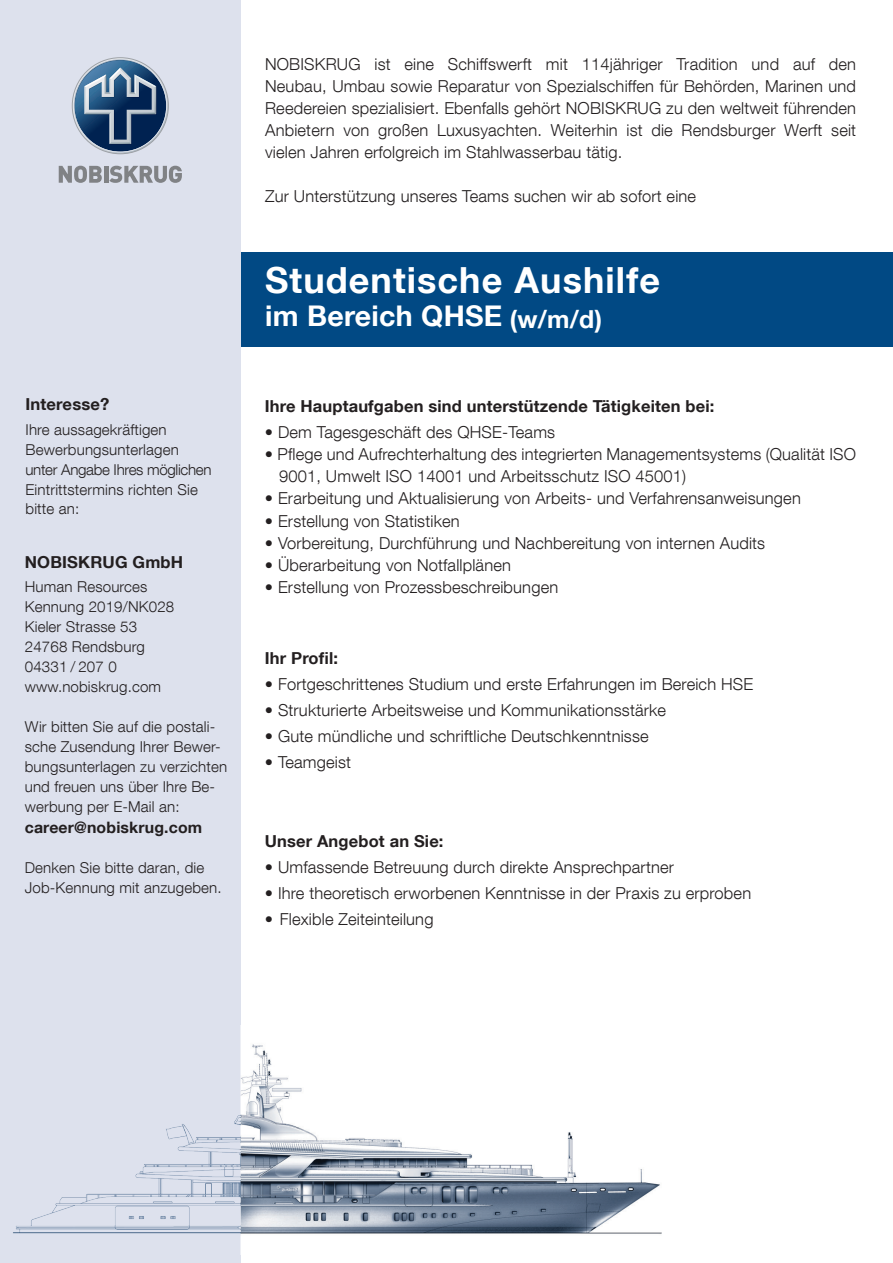
<style>
.page{position:relative;width:893px;height:1263px;background:#fff}
.page>*{position:absolute;margin:0;border:0;box-sizing:border-box;transform-origin:0 0}
.t1{font:700 36px "Helvetica Neue LT Com";letter-spacing:.03em;color:#fff}
.t2{font:700 28.5px "Helvetica Neue LT Com";letter-spacing:.01em;color:#fff}
.t3{font:300 16.5px/22px "Helvetica Neue LT Com";letter-spacing:.01em;color:#231f20}
.t4{font:700 16.5px "Helvetica Neue LT Com";letter-spacing:.01em;color:#231f20}
.t5{font:700 15.75px "Helvetica Neue LT Com";letter-spacing:.01em;color:#231f20}
.t6{font:300 15px/20px "Helvetica Neue LT Com";letter-spacing:.01em;color:#231f20}
.s1{font-size:24.75px}
</style>
<div class="page">
<div style="left:241px;top:252px;width:652px;height:95px;background:#014984"></div>
<div style="left:0;top:0;width:241px;height:1263px;background:#dde1ed"></div>
<img style="left:13px;top:1026px;width:649px;height:229px">
<svg style="left:59px;top:166px;width:43px;height:17px"></svg>
<hr style="left:104px;top:166px;width:4px;height:17px;background:#808285">
<svg style="left:109px;top:166px;width:73px;height:17px"></svg>
<svg style="left:72px;top:58px;width:96px;height:96px"></svg>
<p class="t4" style="left:26px;top:394px;width:85px">Interesse?</p>
<p class="t6" style="left:26px;top:419px;width:188px">Ihre aussagekräftigen<br>Bewerbungsunterlagen unter Angabe Ihres möglichen<br>Eintrittstermins richten Sie bitte an:</p>
<p class="t4" style="left:25px;top:552px;width:160px">NOBISKRUG GmbH</p>
<p class="t6" style="left:25px;top:577px;width:151px">Human Resources<br>Kennung 2019/NK028<br>Kieler Strasse 53<br>24768 Rendsburg<br>04331 / 207 0 www.nobiskrug.com</p>
<p class="t6" style="left:25px;top:716px;width:204px">Wir bitten Sie auf die postali&shy;sche Zusendung Ihrer Bewer&shy;bungsunterlagen zu verzichten und freuen uns über Ihre Be&shy;werbung per E-Mail an:</p>
<p class="t5" style="left:25px;top:817px;width:179px">career@nobiskrug.com</p>
<p class="t6" style="left:25px;top:857px;width:198px">Denken Sie bitte daran, die<br>Job-Kennung mit anzugeben.</p>
<p class="t3" style="left:265px;top:52px;width:592px;text-align:justify">NOBISKRUG ist eine Schiffswerft mit 114jähriger Tradition und auf den Neubau, Umbau sowie Reparatur von Spezialschiffen für Behörden, Marinen und Reedereien spezialisiert. Ebenfalls gehört NOBISKRUG zu den weltweit führenden Anbietern von großen Luxusyachten. Weiterhin ist die Rendsburger Werft seit vielen Jahren erfolgreich im Stahlwasserbau tätig.</p>
<p class="t3" style="left:265px;top:185px;width:432px">Zur Unterstützung unseres Teams suchen wir ab sofort eine</p>
<h1 class="t1" style="left:265px;top:257px;width:396px">Studentische Aushilfe</h1>
<h2 class="t2" style="left:265px;top:298px;width:338px">im Bereich QHSE <span class="s1">(w/m/d)</span></h2>
<p class="t4" style="left:265px;top:395px;width:451px">Ihre Hauptaufgaben sind unterstützende Tätigkeiten bei:</p>
<p class="t3" style="left:265px;top:420px;width:292px">• Dem Tagesgeschäft des QHSE-Teams</p>
<p class="t3" style="left:279px;top:442px;width:578px;text-indent:-14px">• Pflege und Aufrechterhaltung des integrierten Managementsystems (Qualität ISO<br>9001, Umwelt ISO 14001 und Arbeitsschutz ISO 45001)</p>
<p class="t3" style="left:265px;top:487px;width:538px">• Erarbeitung und Aktualisierung von Arbeits- und Verfahrensanweisungen</p>
<p class="t3" style="left:265px;top:509px;width:196px">• Erstellung von Statistiken</p>
<p class="t3" style="left:265px;top:532px;width:502px">• Vorbereitung, Durchführung und Nachbereitung von internen Audits</p>
<p class="t3" style="left:265px;top:554px;width:248px">• Überarbeitung von Notfallplänen</p>
<p class="t3" style="left:265px;top:576px;width:295px">• Erstellung von Prozessbeschreibungen</p>
<p class="t4" style="left:265px;top:648px;width:75px">Ihr Profil:</p>
<p class="t3" style="left:265px;top:673px;width:490px">• Fortgeschrittenes Studium und erste Erfahrungen im Bereich HSE</p>
<p class="t3" style="left:265px;top:699px;width:403px">• Strukturierte Arbeitsweise und Kommunikationsstärke</p>
<p class="t3" style="left:265px;top:725px;width:385px">• Gute mündliche und schriftliche Deutschkenntnisse</p>
<p class="t3" style="left:265px;top:751px;width:88px">• Teamgeist</p>
<p class="t4" style="left:265px;top:830px;width:180px">Unser Angebot an Sie:</p>
<p class="t3" style="left:265px;top:855px;width:411px">• Umfassende Betreuung durch direkte Ansprechpartner</p>
<p class="t3" style="left:265px;top:881px;width:488px">• Ihre theoretisch erworbenen Kenntnisse in der Praxis zu erproben</p>
<p class="t3" style="left:265px;top:908px;width:170px">• Flexible Zeiteinteilung</p>
</div>
